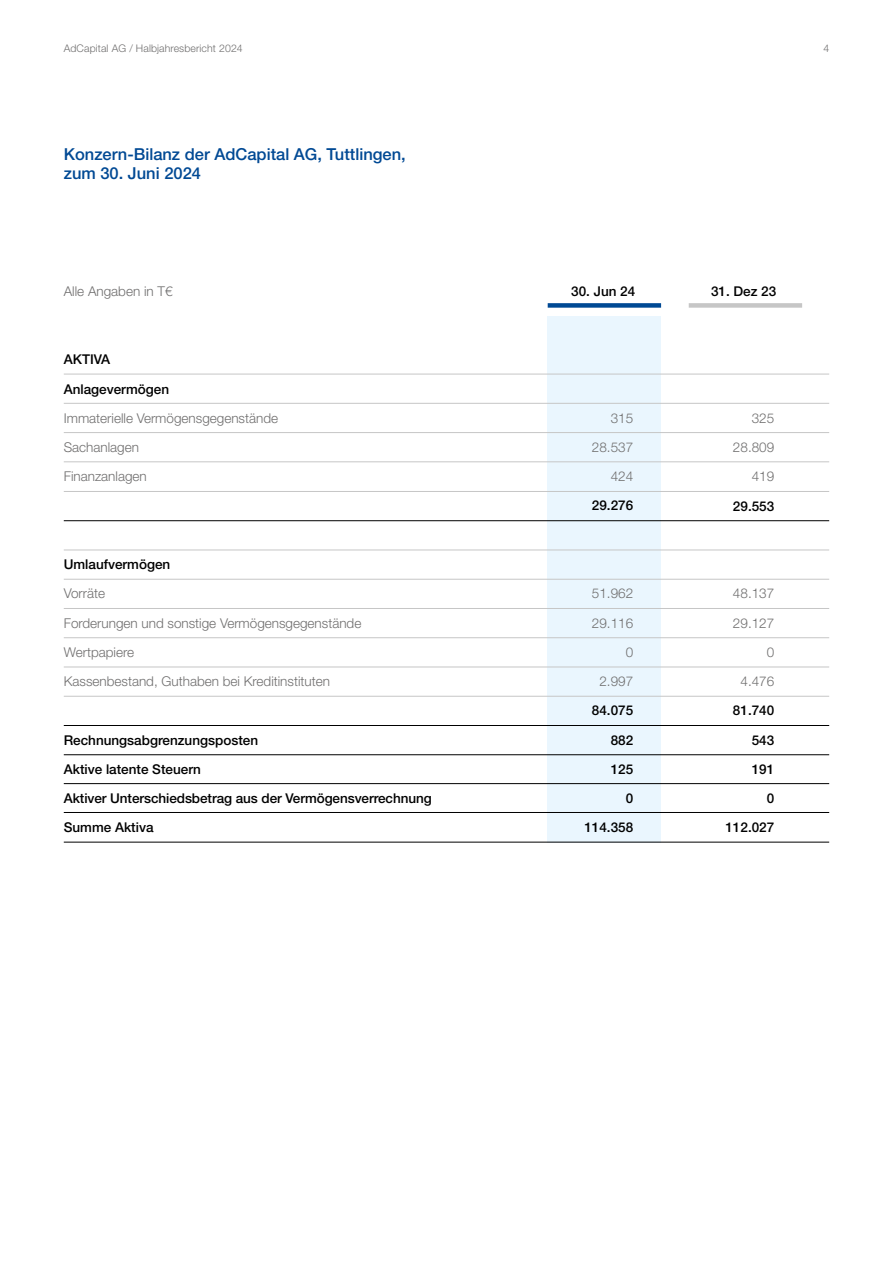
<style>
.page{position:relative;width:893px;height:1263px;background:#fff}
.page>*{position:absolute;margin:0;border:0;box-sizing:border-box;transform-origin:0 0}
.t1{font:500 16.5px/19.5px "Helvetica Neue LT Pro";color:#004994}
.t2{font:300 13.5px/29.2px "Helvetica Neue LT Pro";color:#706f6f;text-align:right}
.t3{font:500 13.5px/29.2px "Helvetica Neue LT Pro";color:#000}
.t4{font:300 10.5px "Helvetica Neue LT Pro";letter-spacing:.01em;color:#706f6f}
</style>
<div class="page">
<div style="left:548px;top:316px;width:113px;height:526px;background:#eaf6fe"></div>
<hr style="left:64px;top:374px;width:765px;height:1px;background:#c6c6c6">
<hr style="left:64px;top:403px;width:765px;height:1px;background:#c6c6c6">
<hr style="left:64px;top:461px;width:765px;height:1px;background:#c6c6c6">
<hr style="left:64px;top:491px;width:765px;height:1px;background:#c6c6c6">
<hr style="left:64px;top:520px;width:765px;height:1px;background:#000">
<hr style="left:64px;top:550px;width:765px;height:1px;background:#c6c6c6">
<hr style="left:64px;top:579px;width:765px;height:1px;background:#c6c6c6">
<hr style="left:64px;top:637px;width:765px;height:1px;background:#c6c6c6">
<hr style="left:64px;top:667px;width:765px;height:1px;background:#c6c6c6">
<hr style="left:64px;top:696px;width:765px;height:1px;background:#c6c6c6">
<hr style="left:64px;top:725px;width:765px;height:1px;background:#000">
<hr style="left:64px;top:608px;width:765px;height:1px;background:#c6c6c6">
<hr style="left:64px;top:754px;width:765px;height:1px;background:#000">
<hr style="left:64px;top:783px;width:765px;height:1px;background:#000">
<hr style="left:64px;top:432px;width:765px;height:1px;background:#c6c6c6">
<hr style="left:64px;top:842px;width:765px;height:1px;background:#000">
<hr style="left:64px;top:812px;width:765px;height:1px;background:#000">
<div style="left:548px;top:303px;width:113px;height:5px;background:#004994"></div>
<div style="left:689px;top:303px;width:113px;height:5px;background:#c6c6c6"></div>
<p class="t4" style="left:64px;top:42px;width:181px">AdCapital AG / Halbjahresbericht 2024</p>
<p class="t4" style="left:823px;top:42px;width:7px">4</p>
<p class="t1" style="left:64px;top:144px;width:344px">Konzern-Bilanz der AdCapital AG, Tuttlingen, zum 30. Juni 2024</p>
<p class="t2" style="left:64px;top:276px;width:110px">Alle Angaben in T€</p>
<p class="t3" style="left:571px;top:276px;width:66px">30. Jun 24</p>
<p class="t3" style="left:711px;top:276px;width:67px">31. Dez 23</p>
<p class="t3" style="left:64px;top:345px;width:107px">AKTIVA<br>Anlagevermögen</p>
<p class="t2" style="left:64px;top:403px;width:216px;text-align:left">Immaterielle Vermögensgegenstände<br>Sachanlagen<br>Finanzanlagen</p>
<p class="t3" style="left:64px;top:549px;width:108px">Umlaufvermögen</p>
<p class="t2" style="left:64px;top:578px;width:299px;text-align:left">Vorräte<br>Forderungen und sonstige Vermögensgegenstände<br>Wertpapiere<br>Kassenbestand, Guthaben bei Kreditinstituten</p>
<p class="t3" style="left:64px;top:725px;width:370px">Rechnungsabgrenzungsposten<br>Aktive latente Steuern<br>Aktiver Unterschiedsbetrag aus der Vermögensverrechnung<br>Summe Aktiva</p>
<p class="t2" style="left:592px;top:403px;width:43px">315<br>28.537<br>424</p>
<p class="t3" style="left:592px;top:491px;width:43px">29.276</p>
<p class="t2" style="left:592px;top:578px;width:43px">51.962<br>29.116<br>0<br>2.997</p>
<p class="t3" style="left:584px;top:696px;width:50px;text-align:right">84.075<br>882<br>125<br>0<br>114.358</p>
<p class="t2" style="left:733px;top:403px;width:43px">325<br>28.809<br>419</p>
<p class="t3" style="left:733px;top:491px;width:43px">29.553</p>
<p class="t2" style="left:733px;top:579px;width:43px">48.137<br>29.127<br>0<br>4.476</p>
<p class="t3" style="left:725px;top:696px;width:50px;text-align:right">81.740<br>543<br>191<br>0<br>112.027</p>
</div>
